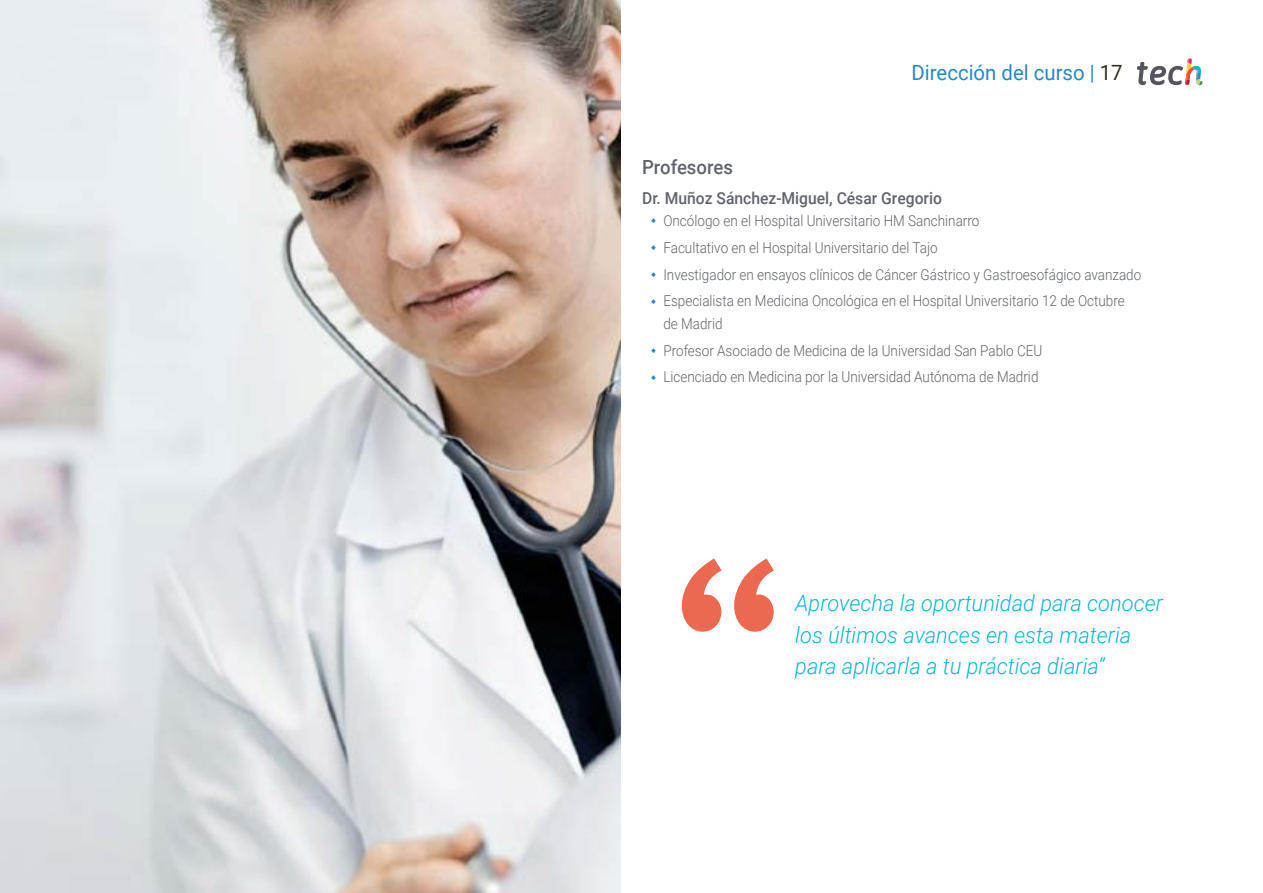
<style>
.page{position:relative;width:1263px;height:893px;background:#fff}
.page>*{position:absolute;margin:0;border:0;box-sizing:border-box;transform-origin:0 0}
.t1{font:italic 300 22.5px/31.5px "Roboto";color:#0fb6cf}
.t2{font:21px "Roboto";color:#2488c9}
.t3{font:500 19.5px "Roboto";color:#61646a;scale:.95 1}
.t4{font:500 16.5px "Roboto";color:#61646a;scale:.95 1}
.t5{font:300 15px/26.7px "Roboto";color:#61646a;scale:.9 1}
.s1{color:#312e20}
</style>
<div class="page">
<svg style="left:1137px;top:58px;width:65px;height:28px"></svg>
<svg style="left:682px;top:558px;width:92px;height:74px"></svg>
<img style="left:0;top:0;width:621px;height:893px">
<h2 class="t2" style="left:911px;top:57px;width:213px">Dirección del curso | <span class="s1">17</span></h2>
<h3 class="t3" style="left:642px;top:154px;width:97px">Profesores</h3>
<p class="t4" style="left:642px;top:186px;width:317px">Dr. Muñoz Sánchez-Miguel, César Gregorio</p>
<p class="t5" style="left:663px;top:207px;width:533px">Oncólogo en el Hospital Universitario HM Sanchinarro<br>Facultativo en el Hospital Universitario del Tajo<br>Investigador en ensayos clínicos de Cáncer Gástrico y Gastroesofágico avanzado Especialista en Medicina Oncológica en el Hospital Universitario 12 de Octubre</p>
<p class="t5" style="left:663px;top:310px;width:423px">de Madrid<br>Profesor Asociado de Medicina de la Universidad San Pablo CEU<br>Licenciado en Medicina por la Universidad Autónoma de Madrid</p>
<h1 class="t1" style="left:795px;top:587px;width:369px">Aprovecha la oportunidad para conocer los últimos avances en esta materia para aplicarla a tu práctica diaria”</h1>
</div>
